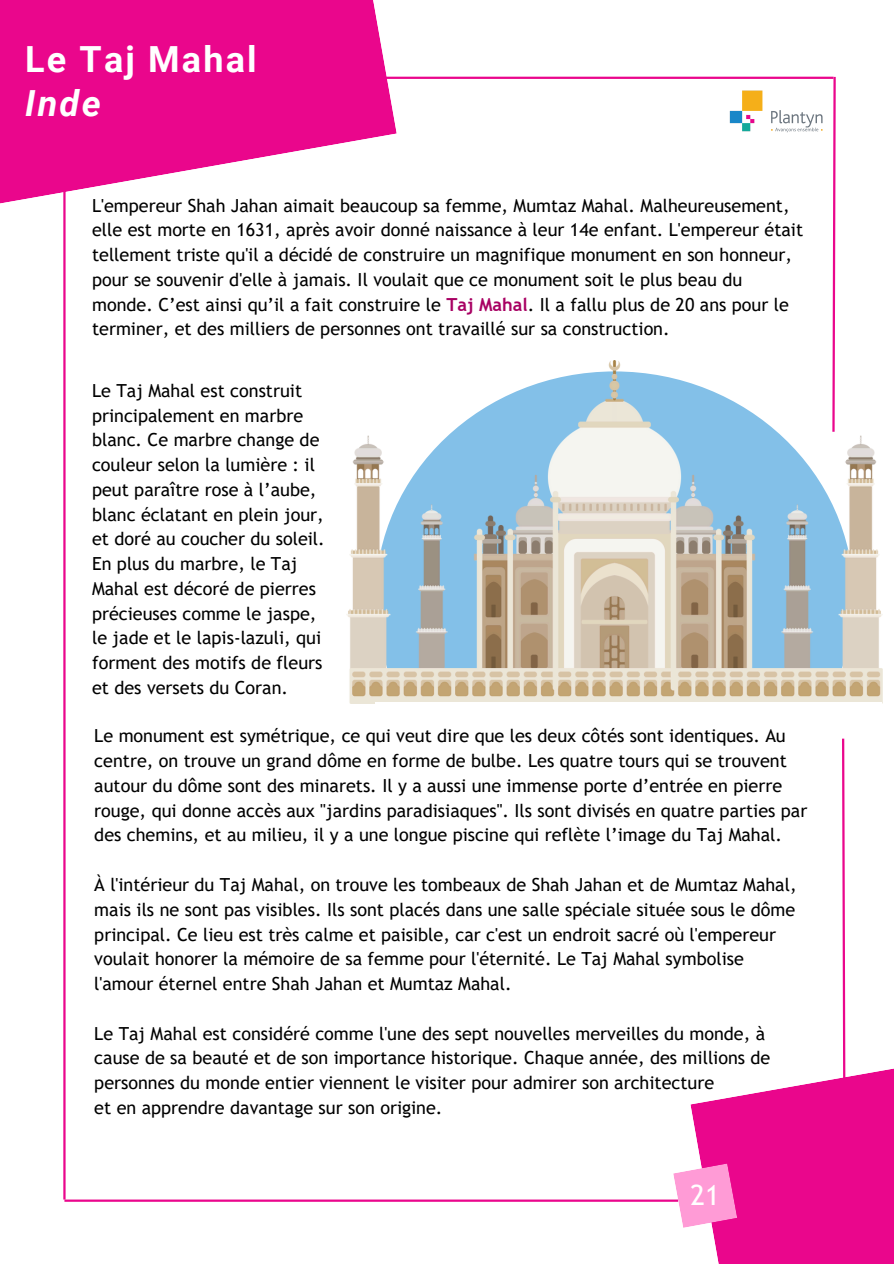
<style>
.page{position:relative;width:894px;height:1264px;background:#fff}
.page>*{position:absolute;margin:0;border:0;box-sizing:border-box;transform-origin:0 0}
.t1{font:700 36px/43.8px "Roboto";letter-spacing:.06em;color:#fff}
.t2{font:27.9px "Trebuchet MS";color:#fff}
.t3{font:18px/24.8px "Trebuchet MS";color:#000}
.s1{font-style:italic}
.s2{font-weight:700;color:#a80063}
</style>
<div class="page">
<img style="left:729px;top:90px;width:93px;height:42px">
<hr style="left:63px;top:152px;width:3px;height:1047px;background:#ea068c">
<svg style="left:0;top:0;width:396px;height:207px;fill:#ea068c"></svg>
<hr style="left:64px;top:1199px;width:614px;height:2px;background:#ea068c">
<svg style="left:831px;top:76px;width:5px;height:285px"></svg>
<hr style="left:366px;top:77px;width:467px;height:2px;background:#ea068c">
<svg style="left:690px;top:1068px;width:203px;height:195px;background:#ec289b"></svg>
<svg style="left:673px;top:1163px;width:64px;height:64px;background:#fc95d1"></svg>
<img style="left:347px;top:361px;width:535px;height:342px">
<svg style="left:840px;top:738px;width:6px;height:350px"></svg>
<p class="t1" style="left:25px;top:38px;width:233px">Le Taj Mahal<br><span class="s1">Inde</span></p>
<p class="t3" style="left:92px;top:193px;width:712px">L'empereur Shah Jahan aimait beaucoup sa femme, Mumtaz Mahal. Malheureusement, elle est morte en 1631, après avoir donné naissance à leur 14e enfant. L'empereur était tellement triste qu'il a décidé de construire un magnifique monument en son honneur, pour se souvenir d'elle à jamais. Il voulait que ce monument soit le plus beau du monde. C’est ainsi qu’il a fait construire le <span class="s2">Taj Mahal</span>. Il a fallu plus de 20 ans pour le terminer, et des milliers de personnes ont travaillé sur sa construction.</p>
<p class="t3" style="left:92px;top:378px;width:234px">Le Taj Mahal est construit principalement en marbre blanc. Ce marbre change de couleur selon la lumière : il peut paraître rose à l’aube, blanc éclatant en plein jour, et doré au coucher du soleil.<br>En plus du marbre, le Taj<br>Mahal est décoré de pierres précieuses comme le jaspe, le jade et le lapis-lazuli, qui forment des motifs de fleurs et des versets du Coran.</p>
<p class="t3" style="left:94px;top:723px;width:714px">Le monument est symétrique, ce qui veut dire que les deux côtés sont identiques. Au centre, on trouve un grand dôme en forme de bulbe. Les quatre tours qui se trouvent autour du dôme sont des minarets. Il y a aussi une immense porte d’entrée en pierre rouge, qui donne accès aux "jardins paradisiaques". Ils sont divisés en quatre parties par des chemins, et au milieu, il y a une longue piscine qui reflète l’image du Taj Mahal.</p>
<p class="t3" style="left:94px;top:872px;width:703px">À l'intérieur du Taj Mahal, on trouve les tombeaux de Shah Jahan et de Mumtaz Mahal, mais ils ne sont pas visibles. Ils sont placés dans une salle spéciale située sous le dôme principal. Ce lieu est très calme et paisible, car c'est un endroit sacré où l'empereur voulait honorer la mémoire de sa femme pour l'éternité. Le Taj Mahal symbolise</p>
<p class="t3" style="left:94px;top:971px;width:418px">l'amour éternel entre Shah Jahan et Mumtaz Mahal.</p>
<p class="t3" style="left:94px;top:1020px;width:677px">Le Taj Mahal est considéré comme l'une des sept nouvelles merveilles du monde, à cause de sa beauté et de son importance historique. Chaque année, des millions de personnes du monde entier viennent le visiter pour admirer son architecture</p>
<p class="t3" style="left:94px;top:1094px;width:349px">et en apprendre davantage sur son origine.</p>
<p class="t2" style="left:690px;top:1178px;width:31px">21</p>
</div>
